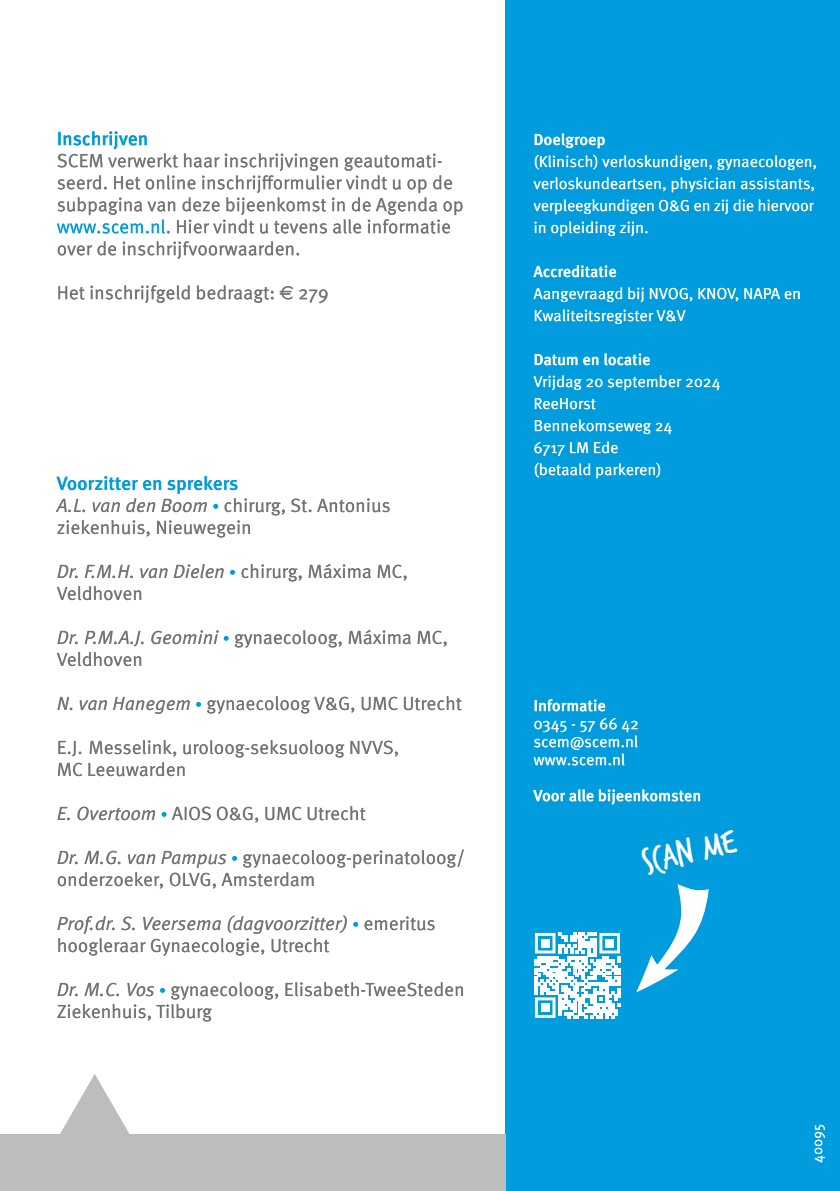
<style>
.page{position:relative;width:840px;height:1191px;background:#fff}
.page>*{position:absolute;margin:0;border:0;box-sizing:border-box;transform-origin:0 0}
.t1{font:37px "Trash Hand";color:#fff}
.t2{font:19px/22px "Meta Pro Norm";color:#747373}
.t3{font:19px "Meta Pro Norm Ita";color:#747373}
.t4{font:500 19px "Meta Pro";color:#009cde}
.t5{font:16px/22px "Meta Pro Norm";color:#fff}
.t6{font:500 16px "Meta Pro";color:#fff}
.t7{font:14px "Meta Pro Norm";color:#fff}
.s1{color:#009cde}
.s2{font-family:"Euro Sans Std"}
.s3{font-family:"Meta Pro Norm Ita"}
.s4{font-size:13px;color:#009cde}
.s5{font-family:"Meta Pro Norm";font-size:13px;color:#009cde}
.s6{font-family:"Meta Pro Norm"}
</style>
<div class="page">
<div style="left:505px;top:0;width:334px;height:1191px;background:#009cde"></div>
<svg style="left:533px;top:789px;width:166px;height:15px"></svg>
<svg style="left:533px;top:718px;width:104px;height:47px"></svg>
<svg style="left:534px;top:699px;width:70px;height:12px"></svg>
<svg style="left:535px;top:463px;width:124px;height:15px"></svg>
<svg style="left:534px;top:441px;width:83px;height:15px"></svg>
<svg style="left:535px;top:419px;width:136px;height:15px"></svg>
<svg style="left:535px;top:398px;width:60px;height:11px"></svg>
<svg style="left:533px;top:375px;width:186px;height:15px"></svg>
<svg style="left:534px;top:353px;width:115px;height:12px"></svg>
<svg style="left:535px;top:309px;width:150px;height:15px"></svg>
<svg style="left:533px;top:287px;width:266px;height:15px"></svg>
<svg style="left:533px;top:265px;width:82px;height:12px"></svg>
<svg style="left:534px;top:221px;width:113px;height:15px"></svg>
<svg style="left:533px;top:199px;width:280px;height:15px"></svg>
<svg style="left:533px;top:177px;width:280px;height:15px"></svg>
<svg style="left:535px;top:155px;width:280px;height:15px"></svg>
<svg style="left:534px;top:133px;width:70px;height:15px"></svg>
<svg style="left:814px;top:1124px;width:10px;height:38px"></svg>
<div style="left:0;top:1134px;width:505px;height:57px;background:#bebdbd"></div>
<svg style="left:60px;top:1074px;width:70px;height:60px"></svg>
<svg style="left:58px;top:982px;width:404px;height:39px"></svg>
<svg style="left:364px;top:916px;width:70px;height:14px"></svg>
<svg style="left:353px;top:922px;width:5px;height:4px"></svg>
<svg style="left:58px;top:915px;width:288px;height:41px"></svg>
<svg style="left:58px;top:849px;width:405px;height:39px"></svg>
<svg style="left:172px;top:806px;width:193px;height:16px"></svg>
<svg style="left:162px;top:812px;width:4px;height:4px"></svg>
<svg style="left:58px;top:806px;width:97px;height:14px"></svg>
<svg style="left:58px;top:740px;width:339px;height:36px"></svg>
<svg style="left:207px;top:696px;width:254px;height:18px"></svg>
<svg style="left:196px;top:702px;width:5px;height:4px"></svg>
<svg style="left:58px;top:697px;width:132px;height:17px"></svg>
<svg style="left:57px;top:652px;width:84px;height:14px"></svg>
<svg style="left:235px;top:630px;width:211px;height:18px"></svg>
<svg style="left:224px;top:636px;width:4px;height:4px"></svg>
<svg style="left:58px;top:630px;width:160px;height:16px"></svg>
<svg style="left:57px;top:586px;width:84px;height:14px"></svg>
<svg style="left:241px;top:564px;width:165px;height:17px"></svg>
<svg style="left:230px;top:570px;width:5px;height:4px"></svg>
<svg style="left:58px;top:564px;width:165px;height:14px"></svg>
<svg style="left:56px;top:476px;width:333px;height:61px"></svg>
<svg style="left:534px;top:933px;width:85px;height:85px"></svg>
<div style="left:540px;top:938px;width:9px;height:9px;background:#fff"></div>
<div style="left:605px;top:938px;width:8px;height:9px;background:#fff"></div>
<div style="left:540px;top:1003px;width:9px;height:9px;background:#fff"></div>
<svg style="left:636px;top:884px;width:72px;height:108px"></svg>
<svg style="left:58px;top:285px;width:269px;height:18px"></svg>
<svg style="left:58px;top:241px;width:241px;height:18px"></svg>
<svg style="left:57px;top:131px;width:405px;height:103px"></svg>
<p class="t4" style="left:57px;top:124px;width:93px">Inschrijven</p>
<p class="t2" style="left:57px;top:148px;width:408px">SCEM verwerkt haar inschrijvingen geautomati&shy;seerd. Het online inschrijfformulier vindt u op de subpagina van deze bijeenkomst in de Agenda op <span class="s1">www.scem.nl</span>. Hier vindt u tevens alle informatie over de inschrijfvoorwaarden.</p>
<p class="t2" style="left:57px;top:281px;width:273px">Het inschrijfgeld bedraagt: <span class="s2">€</span> 279</p>
<p class="t4" style="left:57px;top:468px;width:183px">Voorzitter en sprekers</p>
<p class="t2" style="left:57px;top:493px;width:335px"><span class="s3">A.L. van den Boom</span> <span class="s4">•</span> chirurg, St. Antonius ziekenhuis, Nieuwegein</p>
<p class="t3" style="left:57px;top:557px;width:352px">Dr. F.M.H. van Dielen <span class="s5">•</span> <span class="s6">chirurg, Máxima MC,</span></p>
<p class="t2" style="left:57px;top:581px;width:88px">Veldhoven</p>
<p class="t2" style="left:57px;top:625px;width:392px"><span class="s3">Dr. P.M.A.J. Geomini</span> <span class="s4">•</span> gynaecoloog, Máxima MC,<br>Veldhoven</p>
<p class="t2" style="left:57px;top:691px;width:406px"><span class="s3">N. van Hanegem</span> <span class="s4">•</span> gynaecoloog V&amp;G, UMC Utrecht</p>
<p class="t2" style="left:57px;top:735px;width:344px">E.J. Messelink, uroloog-seksuoloog NVVS,<br>MC Leeuwarden</p>
<p class="t2" style="left:57px;top:801px;width:310px"><span class="s3">E. Overtoom</span> <span class="s4">•</span> AIOS O&amp;G, UMC Utrecht</p>
<p class="t2" style="left:57px;top:845px;width:409px"><span class="s3">Dr. M.G. van Pampus</span> <span class="s4">•</span> gynaecoloog-perinatoloog/ onderzoeker, OLVG, Amsterdam</p>
<p class="t3" style="left:57px;top:909px;width:380px">Prof.dr. S. Veersema (dagvoorzitter) <span class="s5">•</span> <span class="s6">emeritus</span></p>
<p class="t2" style="left:57px;top:933px;width:274px">hoogleraar Gynaecologie, Utrecht</p>
<p class="t2" style="left:57px;top:977px;width:409px"><span class="s3">Dr. M.C. Vos</span> <span class="s4">•</span> gynaecoloog, Elisabeth-TweeSteden<br>Ziekenhuis, Tilburg</p>
<p class="t6" style="left:533px;top:127px;width:73px">Doelgroep</p>
<p class="t5" style="left:533px;top:149px;width:285px">(Klinisch) verloskundigen, gynaecologen, verloskundeartsen, physician assistants, verpleegkundigen O&amp;G en zij die hiervoor in opleiding zijn.</p>
<p class="t6" style="left:533px;top:259px;width:85px">Accreditatie</p>
<p class="t5" style="left:533px;top:281px;width:269px">Aangevraagd bij NVOG, KNOV, NAPA en<br>Kwaliteitsregister V&amp;V</p>
<p class="t6" style="left:533px;top:347px;width:118px">Datum en locatie</p>
<p class="t5" style="left:533px;top:369px;width:188px">Vrijdag 20 september 2024<br>ReeHorst<br>Bennekomseweg 24<br>6717 LM Ede<br>(betaald parkeren)</p>
<p class="t6" style="left:533px;top:693px;width:74px">Informatie</p>
<p class="t5" style="left:533px;top:713px;width:107px;line-height:18px;text-align:justify">0345 - 57 66 42 scem@scem.nl www.scem.nl</p>
<p class="t6" style="left:533px;top:783px;width:169px">Voor alle bijeenkomsten</p>
<h1 class="t1" style="left:638px;top:844px;width:96px;rotate:-13deg">scan me</h1>
<p class="t7" style="left:806px;top:1162px;width:40px;rotate:-90deg">40095</p>
</div>
